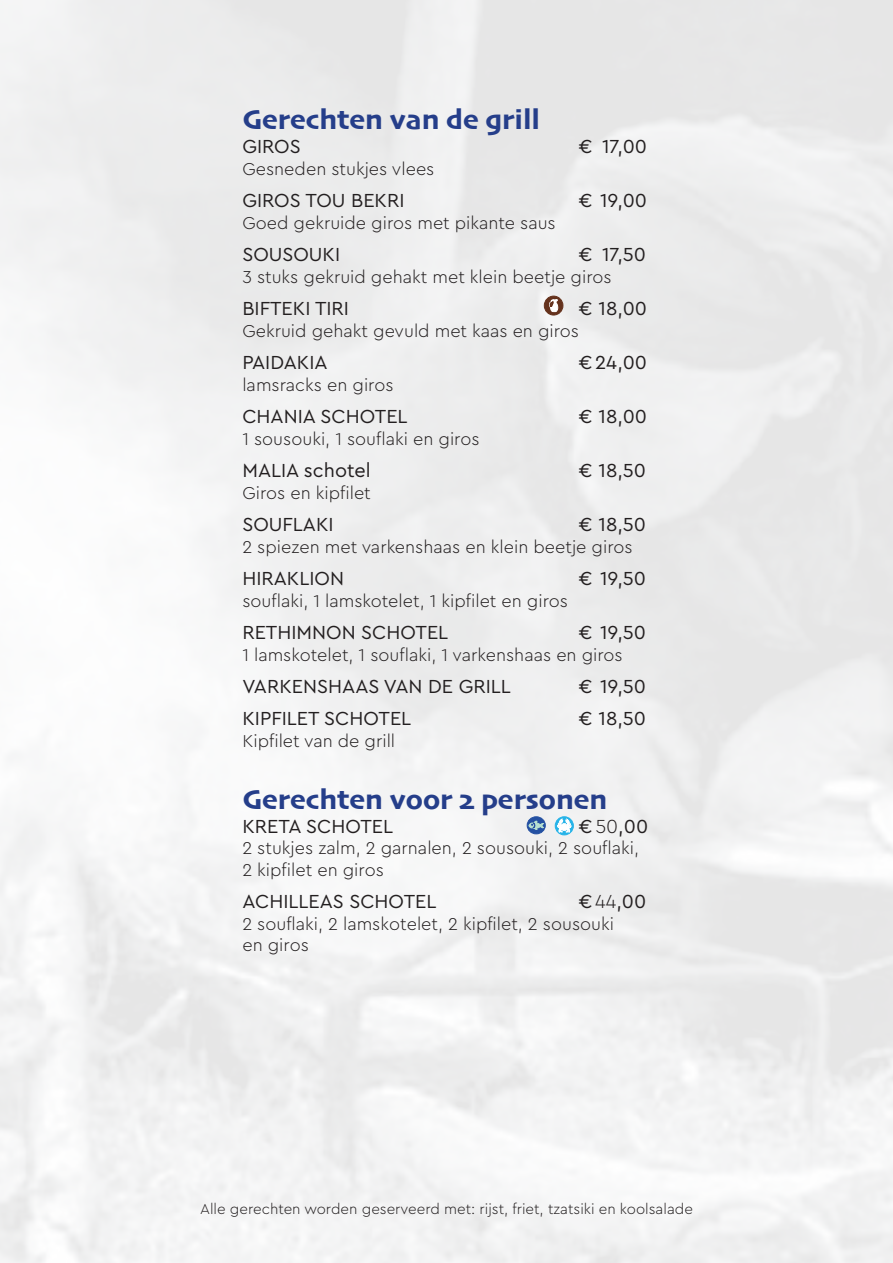
<style>
.page{position:relative;width:893px;height:1263px;background:#fff}
.page>*{position:absolute;margin:0;border:0;box-sizing:border-box;transform-origin:0 0}
.t1{font:28.8px "Skia";color:#253e8a}
.t2{font:19.8px "Cera Pro";color:#231f20}
.t3{font:300 18px/21.6px "Cera Pro";color:#231f20}
.t4{font:300 15px "Cera Pro";color:#231f20}
.s1{font-weight:300}
</style>
<div class="page">
<img style="left:0;top:0;width:893px;height:1263px">
<svg style="left:555px;top:817px;width:18px;height:18px"></svg>
<div style="left:555px;top:816px;width:19px;height:19px;border:1px solid #26b3e8;border-radius:50%"></div>
<svg style="left:558px;top:819px;width:14px;height:14px"></svg>
<div style="left:527px;top:817px;width:18px;height:17px;background:#2450a2;border-radius:50%"></div>
<div style="left:527px;top:816px;width:19px;height:18px;border:1px solid #2450a2;border-radius:50%"></div>
<svg style="left:529px;top:821px;width:14px;height:8px"></svg>
<div style="left:544px;top:296px;width:19px;height:19px;background:#65321d;border-radius:50%"></div>
<div style="left:544px;top:296px;width:19px;height:19px;border:1px solid #65321d;border-radius:50%"></div>
<svg style="left:549px;top:299px;width:9px;height:13px"></svg>
<h1 class="t1" style="left:242px;top:102px;width:299px">Gerechten van de grill</h1>
<p class="t2" style="left:242px;top:133px;width:60px">GIROS</p>
<p class="t2" style="left:579px;top:133px;width:69px">€ 17,00</p>
<p class="t3" style="left:242px;top:157px;width:194px">Gesneden stukjes vlees</p>
<p class="t2" style="left:242px;top:187px;width:164px">GIROS TOU BEKRI</p>
<p class="t2" style="left:579px;top:187px;width:69px">€ 19,00</p>
<p class="t3" style="left:242px;top:211px;width:315px">Goed gekruide giros met pikante saus</p>
<p class="t2" style="left:242px;top:241px;width:99px">SOUSOUKI</p>
<p class="t2" style="left:579px;top:241px;width:68px">€ 17,50</p>
<p class="t3" style="left:242px;top:265px;width:371px">3 stuks gekruid gehakt met klein beetje giros</p>
<p class="t2" style="left:242px;top:295px;width:108px">BIFTEKI TIRI</p>
<p class="t2" style="left:579px;top:295px;width:69px">€ 18,00</p>
<p class="t3" style="left:242px;top:319px;width:338px">Gekruid gehakt gevuld met kaas en giros</p>
<p class="t2" style="left:242px;top:349px;width:87px">PAIDAKIA</p>
<p class="t2" style="left:579px;top:349px;width:69px">€24,00</p>
<p class="t3" style="left:242px;top:373px;width:153px">lamsracks en giros</p>
<p class="t2" style="left:242px;top:403px;width:167px">CHANIA SCHOTEL</p>
<p class="t2" style="left:579px;top:403px;width:69px">€ 18,00</p>
<p class="t3" style="left:242px;top:427px;width:239px">1 sousouki, 1 souflaki en giros</p>
<p class="t2" style="left:242px;top:457px;width:130px">MALIA schotel</p>
<p class="t2" style="left:579px;top:457px;width:68px">€ 18,50</p>
<p class="t3" style="left:242px;top:481px;width:130px">Giros en kipfilet</p>
<p class="t2" style="left:242px;top:511px;width:93px">SOUFLAKI</p>
<p class="t2" style="left:579px;top:511px;width:68px">€ 18,50</p>
<p class="t3" style="left:242px;top:535px;width:392px">2 spiezen met varkenshaas en klein beetje giros</p>
<p class="t2" style="left:242px;top:565px;width:103px">HIRAKLION</p>
<p class="t2" style="left:579px;top:565px;width:68px">€ 19,50</p>
<p class="t3" style="left:242px;top:589px;width:327px">souflaki, 1 lamskotelet, 1 kipfilet en giros</p>
<p class="t2" style="left:242px;top:619px;width:207px">RETHIMNON SCHOTEL</p>
<p class="t2" style="left:579px;top:619px;width:68px">€ 19,50</p>
<p class="t3" style="left:242px;top:643px;width:382px">1 lamskotelet, 1 souflaki, 1 varkenshaas en giros</p>
<p class="t2" style="left:242px;top:673px;width:270px">VARKENSHAAS VAN DE GRILL</p>
<p class="t2" style="left:579px;top:673px;width:68px">€ 19,50</p>
<p class="t2" style="left:242px;top:705px;width:170px">KIPFILET SCHOTEL</p>
<p class="t2" style="left:579px;top:705px;width:68px">€ 18,50</p>
<p class="t3" style="left:242px;top:729px;width:154px">Kipfilet van de grill</p>
<h1 class="t1" style="left:242px;top:782px;width:367px">Gerechten voor 2 personen</h1>
<p class="t2" style="left:242px;top:813px;width:152px">KRETA SCHOTEL</p>
<p class="t2" style="left:579px;top:813px;width:71px">€ <span class="s1">50</span>,00</p>
<p class="t3" style="left:242px;top:836px;width:398px">2 stukjes zalm, 2 garnalen, 2 sousouki, 2 souflaki,<br>2 kipfilet en giros</p>
<p class="t2" style="left:242px;top:888px;width:196px">ACHILLEAS SCHOTEL</p>
<p class="t2" style="left:579px;top:888px;width:69px">€ <span class="s1">44</span>,00</p>
<p class="t3" style="left:242px;top:912px;width:373px">2 souflaki, 2 lamskotelet, 2 kipfilet, 2 sousouki en giros</p>
<p class="t4" style="left:200px;top:1199px;width:494px">Alle gerechten worden geserveerd met: rijst, friet, tzatsiki en koolsalade</p>
</div>
